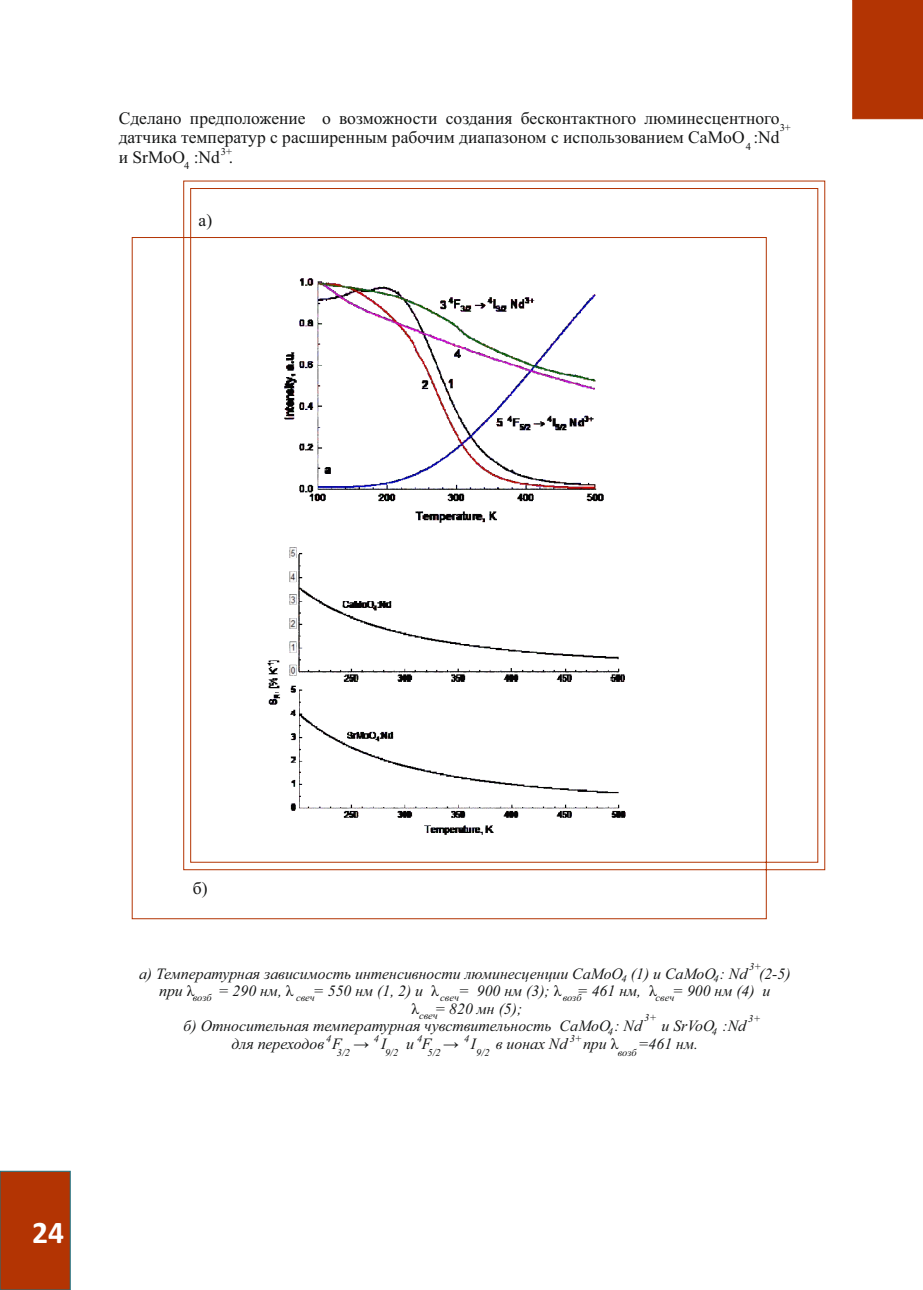
<style>
.page{position:relative;width:923px;height:1290px;background:#fff}
.page>*{position:absolute;margin:0;border:0;box-sizing:border-box;transform-origin:0 0}
.t1{font:700 31.5px "Calibri";color:#fff}
.t2{font:17.5px/19.4px "Times New Roman";color:#151616;text-align:justify}
.t3{font:italic 15.75px/17.5px "Times New Roman";color:#151616}
.t4{font:italic 10.5px "Times New Roman";color:#151616}
.t5{font:10.5px "Times New Roman";color:#151616}
.s1{font-style:normal}
.s2{font-family:"Arial";font-style:normal}
</style>
<div class="page">
<div style="left:852px;top:0;width:71px;height:120px;background:#b33403"></div>
<div style="left:0;top:1170px;width:71px;height:120px;background:#b33403"></div>
<svg style="left:131px;top:180px;width:694px;height:740px"></svg>
<img style="left:245px;top:249px;width:408px;height:286px">
<img style="left:216px;top:535px;width:468px;height:329px">
<p class="t2" style="left:119px;top:110px;width:662px">Сделано предположение о возможности создания бесконтактного люминесцентного датчика температур с расширенным рабочим диапазоном с использованием CaMoO :Nd и SrMoO :Nd .</p>
<p class="t5" style="left:779px;top:124px;width:13px">3+</p>
<p class="t5" style="left:745px;top:143px;width:7px">4</p>
<p class="t5" style="left:221px;top:147px;width:13px">3+</p>
<p class="t5" style="left:184px;top:162px;width:7px">4</p>
<p class="t2" style="left:199px;top:212px;width:15px">а)</p>
<h1 class="t1" style="left:32px;top:1219px;width:33px">24</h1>
<p class="t2" style="left:193px;top:880px;width:16px">б)</p>
<p class="t4" style="left:749px;top:963px;width:14px">3+</p>
<p class="t3" style="left:159px;top:966px;width:633px;text-indent:-20px">а) Температурная зависимость интенсивности люминесценции CaMoO (1) и CaMoO : Nd (2-5) при <span class="s1">λ</span></p>
<p class="t4" style="left:621px;top:975px;width:7px">4</p>
<p class="t4" style="left:713px;top:975px;width:7px">4</p>
<p class="t3" style="left:218px;top:984px;width:554px">= 290 нм, <span class="s1">λ</span> = 550 нм (1, 2) и <span class="s1">λ</span> = 900 нм (3); <span class="s1">λ</span> = 461 нм, <span class="s1">λ</span> = 900 нм (4) и</p>
<p class="t3" style="left:411px;top:1001px;width:112px"><span class="s1">λ</span> = 820 мн (5);</p>
<p class="t3" style="left:184px;top:1018px;width:460px">б) Относительная температурная чувствительность CaMoO : Nd</p>
<p class="t3" style="left:661px;top:1018px;width:86px">и SrVoO :Nd</p>
<p class="t3" style="left:232px;top:1036px;width:156px">для переходов F <span class="s2">→</span> I</p>
<p class="t3" style="left:406px;top:1036px;width:71px">и F <span class="s2">→</span> I</p>
<p class="t3" style="left:496px;top:1036px;width:204px">в ионах Nd при <span class="s1">λ</span> =461 нм.</p>
<p class="t4" style="left:193px;top:994px;width:20px">возб</p>
<p class="t4" style="left:296px;top:993px;width:20px">свеч</p>
<p class="t4" style="left:440px;top:993px;width:20px">свеч</p>
<p class="t4" style="left:563px;top:993px;width:20px">возб</p>
<p class="t4" style="left:655px;top:993px;width:20px">свеч</p>
<p class="t4" style="left:419px;top:1012px;width:20px">свеч</p>
<p class="t4" style="left:608px;top:1027px;width:7px">4</p>
<p class="t4" style="left:712px;top:1027px;width:7px">4</p>
<p class="t4" style="left:644px;top:1014px;width:14px">3+</p>
<p class="t4" style="left:748px;top:1014px;width:14px">3+</p>
<p class="t4" style="left:326px;top:1034px;width:7px">4</p>
<p class="t4" style="left:374px;top:1034px;width:7px">4</p>
<p class="t4" style="left:569px;top:1034px;width:14px">3+</p>
<p class="t4" style="left:417px;top:1034px;width:7px">4</p>
<p class="t4" style="left:464px;top:1034px;width:7px">4</p>
<p class="t4" style="left:337px;top:1049px;width:15px">3/2</p>
<p class="t4" style="left:476px;top:1048px;width:15px">9/2</p>
<p class="t4" style="left:385px;top:1048px;width:15px">9/2</p>
<p class="t4" style="left:427px;top:1048px;width:15px">5/2</p>
<p class="t4" style="left:618px;top:1048px;width:20px">возб</p>
</div>
